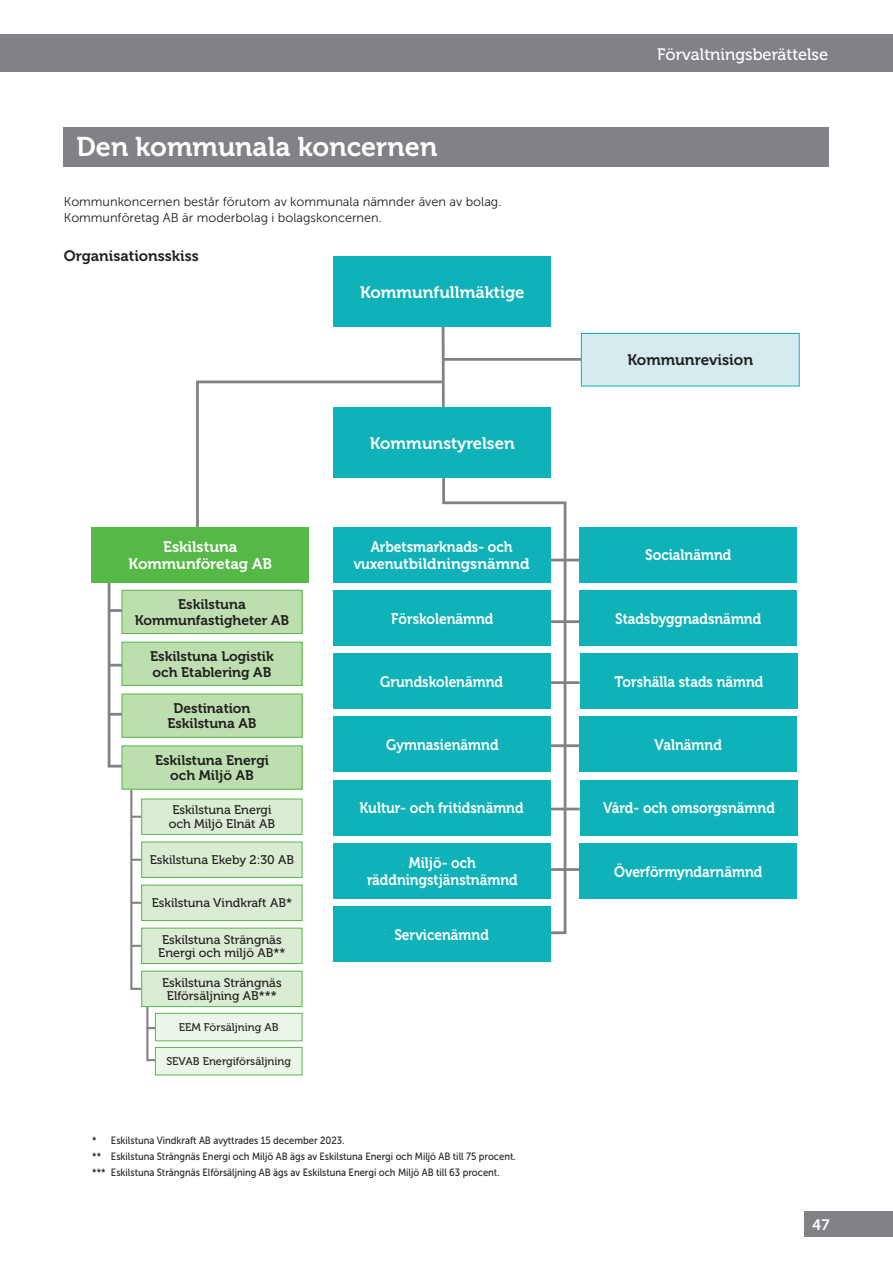
<style>
.page{position:relative;width:893px;height:1263px;background:#fff}
.page>*{position:absolute;margin:0;border:0;box-sizing:border-box;transform-origin:0 0}
.rubrik_med_grå_platta{font:27px "Museo 700";color:#fff}
.framtiden{font:16.65px "Museo 700";color:#fff}
.t1{font:16.5px "Museo 500";color:#fff}
.framtiden-2{font:15.3px/16.6px "Museo 700";color:#fff;text-align:center;scale:.9 1}
.framtiden-3{font:15.3px/16.6px "Museo 700";color:#fff;text-align:center}
.framtiden-4{font:15.3px "Museo 700";color:#231f20}
.mellanrubrik{font:15px "Museo 700";color:#231f20}
.t2{font:15px "Museo Sans 700";color:#fff}
.framtiden-5{font:13.8px/15.3px "Museo 700";color:#231f20;text-align:center}
.brödtext{font:12.75px/15.8px "Museo Sans 300";color:#231f20}
.framtiden-6{font:12.45px/12.5px "Museo 500";color:#231f20}
.framtiden-7{font:11.1px "Museo 500";color:#231f20}
.not_text{font:10.5px "Museo Sans 500";color:#231f20;scale:.9 1}
</style>
<div class="page">
<div style="left:804px;top:1211px;width:89px;height:26px;background:#808285"></div>
<div style="left:64px;top:128px;width:765px;height:39px;background:#808285"></div>
<svg style="left:145px;top:1007px;width:23px;height:55px"></svg>
<hr style="left:146px;top:1027px;width:21px;height:2px;background:#808285">
<div style="left:155px;top:1013px;width:147px;height:28px;background:#ecf6e8"></div>
<div style="left:155px;top:1013px;width:147px;height:28px;border:1px solid #56b947"></div>
<div style="left:155px;top:1047px;width:147px;height:28px;background:#ecf6e8"></div>
<div style="left:155px;top:1047px;width:147px;height:28px;border:1px solid #56b947"></div>
<svg style="left:129px;top:789px;width:24px;height:202px"></svg>
<div style="left:142px;top:971px;width:160px;height:35px;background:#dbecd4"></div>
<div style="left:142px;top:971px;width:160px;height:36px;border:1px solid #56b947"></div>
<div style="left:142px;top:799px;width:160px;height:35px;background:#dbecd4"></div>
<div style="left:142px;top:842px;width:160px;height:35px;background:#dbecd4"></div>
<div style="left:142px;top:842px;width:160px;height:36px;border:1px solid #56b947"></div>
<div style="left:142px;top:885px;width:160px;height:35px;background:#dbecd4"></div>
<div style="left:142px;top:885px;width:160px;height:36px;border:1px solid #56b947"></div>
<div style="left:142px;top:928px;width:160px;height:35px;background:#dbecd4"></div>
<div style="left:142px;top:928px;width:160px;height:36px;border:1px solid #56b947"></div>
<hr style="left:550px;top:620px;width:30px;height:3px;background:#808285">
<hr style="left:551px;top:681px;width:29px;height:3px;background:#808285">
<hr style="left:551px;top:744px;width:29px;height:3px;background:#808285">
<hr style="left:551px;top:559px;width:29px;height:2px;background:#808285">
<hr style="left:444px;top:358px;width:139px;height:3px;background:#808285">
<svg style="left:440px;top:327px;width:128px;height:608px"></svg>
<hr style="left:551px;top:808px;width:29px;height:2px;background:#808285">
<hr style="left:551px;top:868px;width:29px;height:3px;background:#808285">
<div style="left:333px;top:256px;width:218px;height:71px;background:#0eb2b8"></div>
<div style="left:581px;top:333px;width:218px;height:53px;background:#d5ebed"></div>
<div style="left:581px;top:333px;width:218px;height:53px;border:1px solid #0eb2b8"></div>
<div style="left:333px;top:407px;width:218px;height:71px;background:#0eb2b8"></div>
<div style="left:333px;top:527px;width:218px;height:55px;background:#0eb2b8"></div>
<div style="left:579px;top:590px;width:218px;height:55px;background:#0eb2b8"></div>
<div style="left:333px;top:653px;width:218px;height:56px;background:#0eb2b8"></div>
<div style="left:579px;top:717px;width:218px;height:55px;background:#0eb2b8"></div>
<div style="left:333px;top:780px;width:218px;height:55px;background:#0eb2b8"></div>
<div style="left:579px;top:843px;width:218px;height:55px;background:#0eb2b8"></div>
<div style="left:333px;top:907px;width:218px;height:55px;background:#0eb2b8"></div>
<div style="left:334px;top:590px;width:217px;height:55px;background:#0eb2b8"></div>
<div style="left:580px;top:653px;width:218px;height:56px;background:#0eb2b8"></div>
<div style="left:334px;top:717px;width:217px;height:55px;background:#0eb2b8"></div>
<div style="left:580px;top:780px;width:218px;height:55px;background:#0eb2b8"></div>
<div style="left:334px;top:843px;width:217px;height:55px;background:#0eb2b8"></div>
<div style="left:579px;top:527px;width:218px;height:55px;background:#0eb2b8"></div>
<svg style="left:196px;top:379px;width:250px;height:148px"></svg>
<svg style="left:106px;top:582px;width:25px;height:187px"></svg>
<hr style="left:109px;top:713px;width:20px;height:3px;background:#808285">
<hr style="left:109px;top:664px;width:20px;height:2px;background:#808285">
<hr style="left:109px;top:609px;width:20px;height:3px;background:#808285">
<div style="left:91px;top:527px;width:218px;height:55px;background:#56b947"></div>
<div style="left:122px;top:746px;width:180px;height:43px;background:#bddeae"></div>
<div style="left:122px;top:590px;width:180px;height:43px;background:#bddeae"></div>
<div style="left:122px;top:590px;width:180px;height:44px;border:1px solid #56b947"></div>
<div style="left:122px;top:642px;width:180px;height:43px;background:#bddeae"></div>
<div style="left:122px;top:642px;width:180px;height:43px;border:1px solid #56b947"></div>
<div style="left:122px;top:694px;width:180px;height:43px;background:#bddeae"></div>
<div style="left:122px;top:694px;width:180px;height:43px;border:1px solid #56b947"></div>
<div style="left:0;top:34px;width:893px;height:38px;background:#808285"></div>
<p class="rubrik_med_grå_platta" style="left:77px;top:132px;width:362px">Den kommunala koncernen</p>
<p class="brödtext" style="left:64px;top:194px;width:439px">Kommunkoncernen består förutom av kommunala nämnder även av bolag.<br>Kommunföretag AB är moderbolag i bolagskoncernen.</p>
<p class="mellanrubrik" style="left:64px;top:248px;width:136px">Organisationsskiss</p>
<p class="framtiden" style="left:360px;top:283px;width:166px">Kommunfullmäktige</p>
<p class="framtiden-3" style="left:128px;top:538px;width:145px">Eskilstuna<br>Kommunföretag AB</p>
<p class="framtiden-5" style="left:135px;top:597px;width:156px">Eskilstuna<br>Kommunfastigheter AB</p>
<p class="framtiden-5" style="left:150px;top:649px;width:125px;text-align:left">Eskilstuna Logistik och Etablering AB</p>
<p class="framtiden-5" style="left:167px;top:701px;width:91px">Destination<br>Eskilstuna AB</p>
<p class="framtiden-5" style="left:155px;top:753px;width:115px">Eskilstuna Energi och Miljö AB</p>
<p class="framtiden-6" style="left:169px;top:803px;width:108px;line-height:13.8px">Eskilstuna Energi och Miljö Elnät AB</p>
<p class="framtiden-6" style="left:150px;top:854px;width:146px">Eskilstuna Ekeby 2:30 AB</p>
<p class="framtiden-6" style="left:152px;top:897px;width:142px">Eskilstuna Vindkraft AB*</p>
<p class="framtiden-6" style="left:158px;top:934px;width:129px">Eskilstuna Strängnäs<br>Energi och miljö AB**</p>
<p class="framtiden-6" style="left:162px;top:977px;width:121px;text-align:center">Eskilstuna Strängnäs<br>Elförsäljning AB***</p>
<p class="framtiden-7" style="left:179px;top:1021px;width:101px">EEM Försäljning AB</p>
<p class="framtiden-7" style="left:166px;top:1055px;width:126px">SEVAB Energiförsäljning</p>
<p class="framtiden" style="left:370px;top:434px;width:146px">Kommunstyrelsen</p>
<p class="framtiden-2" style="left:354px;top:538px;width:197px">Arbetsmarknads- och vuxenutbildningsnämnd</p>
<p class="framtiden-2" style="left:391px;top:610px;width:115px">Förskolenämnd</p>
<p class="framtiden-2" style="left:380px;top:673px;width:138px">Grundskolenämnd</p>
<p class="framtiden-2" style="left:386px;top:737px;width:126px">Gymnasienämnd</p>
<p class="framtiden-2" style="left:360px;top:800px;width:184px">Kultur- och fritidsnämnd</p>
<p class="framtiden-2" style="left:367px;top:855px;width:169px">Miljö- och räddningstjänstnämnd</p>
<p class="framtiden-2" style="left:394px;top:926px;width:107px">Servicenämnd</p>
<p class="not_text" style="left:111px;top:1135px;width:261px">Eskilstuna Vindkraft AB avyttrades 15 december 2023.</p>
<p class="not_text" style="left:111px;top:1151px;width:451px">Eskilstuna Strängnäs Energi och Miljö AB ägs av Eskilstuna Energi och Miljö AB till 75 procent.</p>
<p class="not_text" style="left:111px;top:1167px;width:433px">Eskilstuna Strängnäs Elförsäljning AB ägs av Eskilstuna Energi och Miljö AB till 63 procent.</p>
<p class="not_text" style="left:92px;top:1135px;width:6px">*</p>
<p class="not_text" style="left:92px;top:1151px;width:11px">**</p>
<p class="not_text" style="left:92px;top:1167px;width:16px">***</p>
<p class="t1" style="left:657px;top:46px;width:173px">Förvaltningsberättelse</p>
<p class="framtiden-4" style="left:627px;top:352px;width:127px">Kommunrevision</p>
<p class="framtiden-2" style="left:645px;top:547px;width:97px">Socialnämnd</p>
<p class="framtiden-2" style="left:615px;top:610px;width:164px">Stadsbyggnadsnämnd</p>
<p class="framtiden-2" style="left:614px;top:673px;width:167px">Torshälla stads nämnd</p>
<p class="framtiden-2" style="left:655px;top:737px;width:76px">Valnämnd</p>
<p class="framtiden-2" style="left:603px;top:800px;width:192px">Vård- och omsorgsnämnd</p>
<p class="framtiden-2" style="left:614px;top:863px;width:166px">Överförmyndarnämnd</p>
<p class="t2" style="left:812px;top:1216px;width:19px">47</p>
</div>
